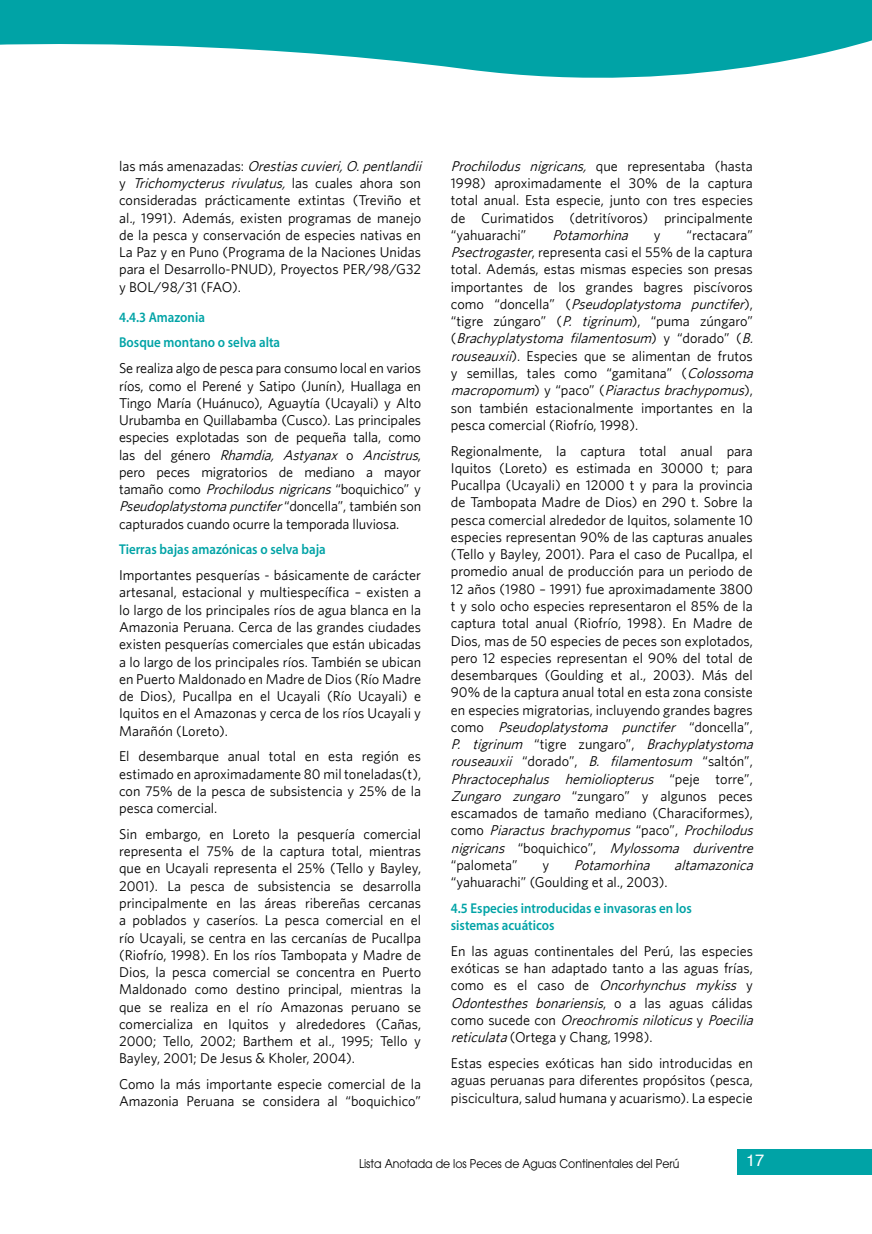
<style>
.page{position:relative;width:872px;height:1234px;background:#fff}
.page>*{position:absolute;margin:0;border:0;box-sizing:border-box;transform-origin:0 0}
.t1{font:16.5px "Helvetica";color:#fff}
.t2{font:14.25px/17.2px "Whitney";color:#000;text-align:justify}
.t3{font:600 14.25px/25.8px "Myriad Pro";color:#00a3a6;scale:.91 1}
.t4{font:italic 14.25px "Whitney";color:#000}
.t5{font:12px "Avant Garde";color:#000;scale:.91 1}
.s1{font-style:italic}
</style>
<div class="page">
<div style="left:737px;top:1148px;width:135px;height:26px;background:#00a3a6"></div>
<svg style="left:0;top:0;width:872px;height:78px;fill:#00a3a6"></svg>
<p class="t2" style="left:119px;top:157px;width:308px;text-align:left">l a s m á s a m e n a z a d a s : <span class="s1">Orestiascuvieri,O.pentlandii </span>y <span class="s1">Trichomycterus rivulatus,</span> l a s c u a l e s a h o r a s o n consideradas prácticamente extintas (Treviño et al<span class="s1">.</span>, 1991). Además, existen programas de manejo de la pesca y conservación de especies nativas en La Paz y en Puno (Programa de la Naciones Unidas para el Desarrollo-PNUD), Proyectos PER/98/G32 y BOL/98/31 (FAO).</p>
<p class="t3" style="left:119px;top:303px;width:178px">4.4.3 Amazonia<br>Bosque montano o selva alta</p>
<p class="t2" style="left:119px;top:359px;width:305px">Se realiza algo de pesca para consumo local en varios ríos, como el Perené y Satipo (Junín), Huallaga en Tingo María (Huánuco), Aguaytía (Ucayali) y Alto Urubamba en Quillabamba (Cusco). Las principales especies explotadas son de pequeña talla, como l a s d e l g é n e r o <span class="s1">Rhamdia, Astyanax</span> o <span class="s1">Ancistrus</span>, pero peces migratorios de mediano a mayor tamaño como <span class="s1">Prochilodusnigricans</span>“boquichico” y <span class="s1">Pseudoplatystomapunctifer</span>“ d o n c e l l a ” , t a m b i é n s o n capturados cuando ocurre la temporada lluviosa.</p>
<p class="t3" style="left:119px;top:536px;width:229px">Tierras bajas amazónicas o selva baja</p>
<p class="t2" style="left:119px;top:566px;width:303px">Importantes pesquerías - básicamente de carácter artesanal, estacional y multiespecífica – existen a lo largo de los principales ríos de agua blanca en la Amazonia Peruana. Cerca de las grandes ciudades existen pesquerías comerciales que están ubicadas a lo largo de los principales ríos. También se ubican en Puerto Maldonado en Madre de Dios (Río Madre de Dios), Pucallpa en el Ucayali (Río Ucayali) e Iquitos en el Amazonas y cerca de los ríos Ucayali y Marañón (Loreto).</p>
<p class="t2" style="left:119px;top:747px;width:303px">El desembarque anual total en esta región es estimado en aproximadamente 80 mil toneladas(t), con 75% de la pesca de subsistencia y 25% de la pesca comercial.</p>
<p class="t2" style="left:119px;top:824px;width:303px">Sin embargo, en Loreto la pesquería comercial representa el 75% de la captura total, mientras que en Ucayali representa el 25% (Tello y Bayley, 2001). La pesca de subsistencia se desarrolla principalmente en las áreas ribereñas cercanas a poblados y caseríos. La pesca comercial en el río Ucayali, se centra en las cercanías de Pucallpa (Riofrío, 1998). En los ríos Tambopata y Madre de Dios, la pesca comercial se concentra en Puerto Maldonado como destino principal, mientras la que se realiza en el río Amazonas peruano se comercializa en Iquitos y alrededores (Cañas, 2000; Tello, 2002; Barthem et al<span class="s1">.</span>, 1995; Tello y Bayley, 2001; De Jesus &amp; Kholer, 2004).</p>
<p class="t2" style="left:119px;top:1074px;width:303px">Como la más importante especie comercial de la<br>Amazonia Peruana se considera al “boquichico”</p>
<p class="t2" style="left:451px;top:157px;width:303px"><span class="s1">Prochilodus nigricans,</span> q u e r e p r e s e n t a b a ( h a s t a 1998) aproximadamente el 30% de la captura total anual. Esta especie, junto con tres especies de Curimatidos (detritívoros) principalmente “yahuarachi”</p>
<p class="t4" style="left:552px;top:226px;width:81px">Potamorhina</p>
<p class="t2" style="left:654px;top:226px;width:8px">y</p>
<p class="t2" style="left:451px;top:226px;width:308px;text-align:left;text-indent:236px">“rectacara” <span class="s1">Psectrogaster</span>, representa casi el 55% de la captura total. Además, estas mismas especies son presas importantes de los grandes bagres piscívoros c o m o “ d o n c e l l a ” ( <span class="s1">Pseudoplatystoma punctifer</span>) , “tigre zúngaro” (<span class="s1">P. tigrinum</span>), “puma zúngaro” ( <span class="s1">Brachyplatystoma filamentosum</span>) y “ d o r a d o ” ( <span class="s1">B. rouseauxii</span>). Especies que se alimentan de frutos y semillas, tales como “gamitana” (<span class="s1">Colossoma macropomum</span>) y “ p a c o ” ( <span class="s1">Piaractusbrachypomus</span>) , son también estacionalmente importantes en la pesca comercial (Riofrío, 1998).</p>
<p class="t2" style="left:451px;top:441px;width:308px;text-align:left">Regionalmente, la captura total anual para Iquitos (Loreto) es estimada en 30000 t; para Pucallpa (Ucayali) en 12000 t y para la provincia de Tambopata Madre de Dios) en 290 t. Sobre la pesca comercial alrededor de Iquitos, solamente 10 especies representan 90% de las capturas anuales (Tello y Bayley, 2001). Para el caso de Pucallpa, el promedio anual de producción para un periodo de 12 años (1980 – 1991) fue aproximadamente 3800 t y solo ocho especies representaron el 85% de la captura total anual (Riofrío, 1998). En Madre de Dios, mas de 50 especies de peces son explotados, pero 12 especies representan el 90% del total de desembarques (Goulding et al<span class="s1">.</span>, 2003). Más del 90% de la captura anual total en esta zona consiste en especies migratorias, incluyendo grandes bagres c o m o <span class="s1">Pseudoplatystoma punctifer</span> “ d o n c e l l a ” , <span class="s1">P. tigrinum</span> “ t i g r e z u n g a r o ” , <span class="s1">Brachyplatystoma rouseauxii</span> “ d o r a d o ” , <span class="s1">B. filamentosum</span> “ s a l t ó n ” , <span class="s1">Phractocephalus hemioliopterus</span> “ p e j e t o r r e ” , <span class="s1">Zungaro zungaro</span> “zungaro” y algunos peces escamados de tamaño mediano (Characiformes), c o m o <span class="s1">Piaractus brachypomus</span> “ p a c o ” , <span class="s1">Prochilodus nigricans</span> “ b o q u i c h i c o ” , <span class="s1">Mylossoma duriventre </span>“palometa”</p>
<p class="t2" style="left:542px;top:855px;width:8px">y</p>
<p class="t4" style="left:574px;top:856px;width:81px">Potamorhina</p>
<p class="t4" style="left:674px;top:856px;width:84px">altamazonica</p>
<p class="t2" style="left:451px;top:873px;width:218px">“yahuarachi” (Goulding et al<span class="s1">.</span>, 2003).</p>
<p class="t3" style="left:451px;top:898px;width:266px;line-height:17.2px">4.5 Especies introducidas e invasoras en los sistemas acuáticos</p>
<p class="t2" style="left:451px;top:941px;width:308px;text-align:left">En las aguas continentales del Perú, las especies exóticas se han adaptado tanto a las aguas frías, c o m o e s e l c a s o d e <span class="s1">Oncorhynchus mykiss</span> y <span class="s1">Odontesthes bonariensis</span>, o a l a s a g u a s c á l i d a s c o m o s u c e d e c o n <span class="s1">Oreochromisniloticus</span>y <span class="s1">Poecilia reticulata</span>(Ortega y Chang, 1998).</p>
<p class="t2" style="left:451px;top:1053px;width:303px">Estas especies exóticas han sido introducidas en aguas peruanas para diferentes propósitos (pesca, piscicultura, salud humana y acuarismo). La especie</p>
<p class="t5" style="left:359px;top:1155px;width:353px">Lista Anotada de los Peces de Aguas Continentales del Perú</p>
<p class="t1" style="left:746px;top:1147px;width:20px">17</p>
</div>
